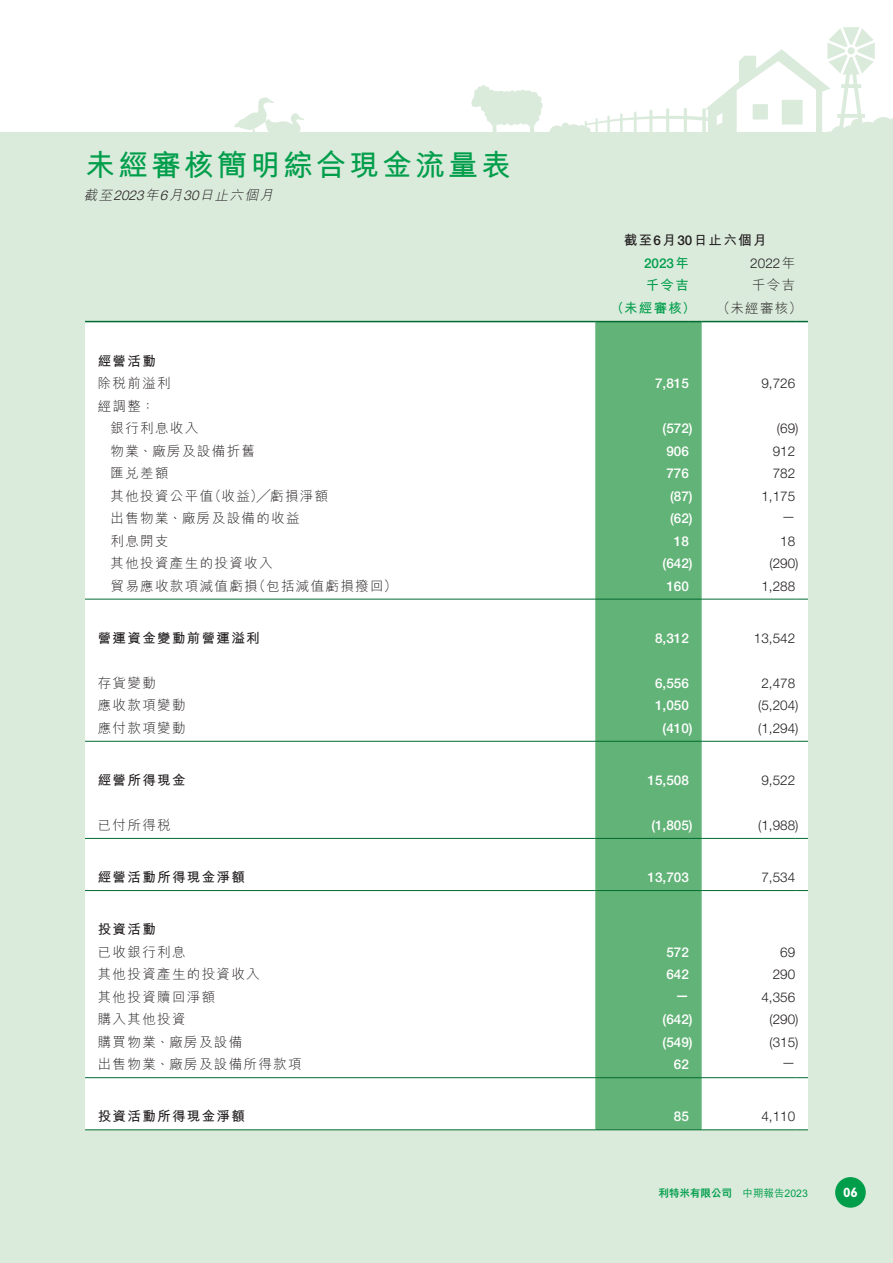
<style>
.page{position:relative;width:893px;height:1263px;background:#fff}
.page>*{position:absolute;margin:0;border:0;box-sizing:border-box;transform-origin:0 0}
.t1{font:700 30px "M Hei HK";letter-spacing:.1em;color:#009e4b}
.t2{font:300 13.5px/22.5px "M Hei HK";letter-spacing:.1em;color:#231f20}
.t3{font:300 13.5px "Helvetica Neue LT Std";color:#231f20}
.t4{font:500 13.5px "Helvetica Neue LT Std";color:#fff}
.t5{font:700 13.5px "M Hei HK";letter-spacing:.1em;color:#231f20}
.t6{font:italic 300 13.5px "M Hei HK";color:#231f20}
.t7{font:700 13.5px "M Hei HK";letter-spacing:.1em;color:#009e4b}
.t8{font:500 13.5px "Helvetica Neue LT Std";color:#009e4b}
.t9{font:700 13.5px "Gill Sans Std";color:#fff}
.t10{font:500 10.5px "M Hei HK";color:#009e4b}
.s1{font-family:"Helvetica Neue LT Std"}
.s2{font-family:"Helvetica Neue LT Std";font-weight:500}
.s3{font-family:"M Hei HK";font-weight:700}
.s4{font-family:"M Hei HK"}
.s5{font-weight:800}
</style>
<div class="page">
<div style="left:0;top:132px;width:893px;height:1131px;background:#daeadb"></div>
<svg style="left:471px;top:27px;width:422px;height:105px"></svg>
<svg style="left:234px;top:97px;width:70px;height:35px"></svg>
<div style="left:835px;top:1177px;width:31px;height:31px;background:#009e4b;border-radius:50%"></div>
<div style="left:85px;top:322px;width:723px;height:807px;background:#fff"></div>
<div style="left:595px;top:322px;width:107px;height:807px;background:#62b377"></div>
<hr style="left:85px;top:599px;width:510px;height:1px;background:#006b31">
<hr style="left:595px;top:599px;width:94px;height:1px;background:#006b31">
<svg style="left:689px;top:599px;width:13px;height:1px"></svg>
<hr style="left:702px;top:599px;width:93px;height:1px;background:#006b31">
<hr style="left:85px;top:741px;width:510px;height:1px;background:#006b31">
<hr style="left:595px;top:741px;width:94px;height:1px;background:#006b31">
<svg style="left:689px;top:741px;width:13px;height:1px"></svg>
<hr style="left:702px;top:741px;width:93px;height:1px;background:#006b31">
<hr style="left:85px;top:838px;width:510px;height:1px;background:#006b31">
<hr style="left:595px;top:838px;width:94px;height:1px;background:#006b31">
<svg style="left:689px;top:838px;width:13px;height:1px"></svg>
<hr style="left:702px;top:838px;width:93px;height:1px;background:#006b31">
<hr style="left:85px;top:890px;width:510px;height:1px;background:#006b31">
<hr style="left:595px;top:890px;width:94px;height:1px;background:#006b31">
<svg style="left:689px;top:890px;width:13px;height:1px"></svg>
<hr style="left:702px;top:890px;width:93px;height:1px;background:#006b31">
<hr style="left:85px;top:1077px;width:510px;height:1px;background:#006b31">
<hr style="left:85px;top:321px;width:510px;height:1px;background:#006b31">
<hr style="left:595px;top:321px;width:94px;height:1px;background:#006b31">
<svg style="left:689px;top:321px;width:13px;height:1px"></svg>
<hr style="left:702px;top:321px;width:93px;height:1px;background:#006b31">
<hr style="left:595px;top:1077px;width:94px;height:1px;background:#006b31">
<svg style="left:689px;top:1077px;width:13px;height:1px"></svg>
<hr style="left:702px;top:1077px;width:93px;height:1px;background:#006b31">
<svg style="left:795px;top:1077px;width:13px;height:1px"></svg>
<hr style="left:85px;top:1129px;width:510px;height:1px;background:#006b31">
<hr style="left:595px;top:1129px;width:94px;height:1px;background:#006b31">
<svg style="left:689px;top:1129px;width:13px;height:1px"></svg>
<hr style="left:702px;top:1129px;width:93px;height:1px;background:#006b31">
<svg style="left:795px;top:321px;width:13px;height:1px"></svg>
<svg style="left:795px;top:599px;width:13px;height:1px"></svg>
<svg style="left:795px;top:741px;width:13px;height:1px"></svg>
<svg style="left:795px;top:838px;width:13px;height:1px"></svg>
<svg style="left:795px;top:890px;width:13px;height:1px"></svg>
<svg style="left:795px;top:1129px;width:13px;height:1px"></svg>
<h1 class="t1" style="left:85px;top:143px;width:427px">未經審核簡明綜合現金流量表</h1>
<p class="t6" style="left:84px;top:188px;width:193px">截至<span class="s1">2023</span>年<span class="s1">6</span>月<span class="s1">30</span>日止六個月</p>
<p class="t5" style="left:624px;top:230px;width:144px">截至<span class="s2">6</span>月<span class="s2">30</span>日止六個月</p>
<p class="t8" style="left:644px;top:255px;width:46px">2023<span class="s3">年</span></p>
<p class="t3" style="left:750px;top:255px;width:46px">2022<span class="s4">年</span></p>
<p class="t7" style="left:646px;top:275px;width:45px">千令吉</p>
<p class="t2" style="left:752px;top:274px;width:45px">千令吉</p>
<p class="t7" style="left:611px;top:298px;width:87px">（未經審核）</p>
<p class="t2" style="left:717px;top:296px;width:87px">（未經審核）</p>
<p class="t5" style="left:98px;top:351px;width:60px">經營活動</p>
<p class="t2" style="left:98px;top:372px;width:74px">除稅前溢利</p>
<p class="t4" style="left:655px;top:375px;width:35px">7,815</p>
<p class="t3" style="left:761px;top:375px;width:35px">9,726</p>
<p class="t2" style="left:111px;top:394px;width:89px;text-indent:-13px">經調整：<br>銀行利息收入</p>
<p class="t4" style="left:663px;top:420px;width:32px">(572)</p>
<p class="t3" style="left:777px;top:420px;width:23px">(69)</p>
<p class="t2" style="left:111px;top:439px;width:146px">物業、廠房及設備折舊</p>
<p class="t4" style="left:666px;top:443px;width:24px">906</p>
<p class="t3" style="left:773px;top:443px;width:24px">912</p>
<p class="t2" style="left:111px;top:462px;width:60px">匯兌差額</p>
<p class="t4" style="left:666px;top:465px;width:24px">776</p>
<p class="t3" style="left:773px;top:465px;width:24px">782</p>
<p class="t2" style="left:111px;top:484px;width:219px">其他投資公平值（收益）╱虧損淨額</p>
<p class="t4" style="left:670px;top:488px;width:24px">(87)</p>
<p class="t3" style="left:761px;top:488px;width:35px">1,175</p>
<p class="t2" style="left:111px;top:507px;width:191px">出售物業、廠房及設備的收益</p>
<p class="t4" style="left:670px;top:510px;width:24px">(62)</p>
<p class="t3" style="left:782px;top:508px;width:15px">—</p>
<p class="t2" style="left:111px;top:529px;width:60px">利息開支</p>
<p class="t4" style="left:674px;top:533px;width:17px">18</p>
<p class="t3" style="left:780px;top:533px;width:17px">18</p>
<p class="t2" style="left:111px;top:552px;width:163px">其他投資產生的投資收入</p>
<p class="t4" style="left:663px;top:555px;width:32px">(642)</p>
<p class="t3" style="left:769px;top:555px;width:31px">(290)</p>
<p class="t2" style="left:111px;top:574px;width:288px">貿易應收款項減值虧損（包括減值虧損撥回）</p>
<p class="t4" style="left:666px;top:578px;width:24px">160</p>
<p class="t3" style="left:761px;top:578px;width:35px">1,288</p>
<p class="t5" style="left:98px;top:628px;width:163px">營運資金變動前營運溢利</p>
<p class="t4" style="left:655px;top:630px;width:35px">8,312</p>
<p class="t3" style="left:754px;top:630px;width:43px">13,542</p>
<p class="t2" style="left:98px;top:671px;width:60px">存貨變動</p>
<p class="t4" style="left:655px;top:675px;width:35px">6,556</p>
<p class="t3" style="left:761px;top:675px;width:35px">2,478</p>
<p class="t2" style="left:98px;top:694px;width:89px">應收款項變動</p>
<p class="t4" style="left:655px;top:697px;width:35px">1,050</p>
<p class="t3" style="left:758px;top:697px;width:42px">(5,204)</p>
<p class="t2" style="left:98px;top:716px;width:89px">應付款項變動</p>
<p class="t4" style="left:663px;top:720px;width:32px">(410)</p>
<p class="t3" style="left:758px;top:720px;width:42px">(1,294)</p>
<p class="t5" style="left:98px;top:770px;width:89px">經營所得現金</p>
<p class="t4" style="left:648px;top:772px;width:43px">15,508</p>
<p class="t3" style="left:761px;top:772px;width:35px">9,522</p>
<p class="t2" style="left:98px;top:813px;width:74px">已付所得稅</p>
<p class="t4" style="left:651px;top:817px;width:43px">(1,805)</p>
<p class="t3" style="left:758px;top:817px;width:42px">(1,988)</p>
<p class="t5" style="left:98px;top:867px;width:149px">經營活動所得現金淨額</p>
<p class="t4" style="left:648px;top:869px;width:43px">13,703</p>
<p class="t3" style="left:761px;top:869px;width:35px">7,534</p>
<p class="t5" style="left:98px;top:919px;width:60px">投資活動</p>
<p class="t2" style="left:98px;top:940px;width:89px">已收銀行利息</p>
<p class="t4" style="left:666px;top:944px;width:24px">572</p>
<p class="t3" style="left:780px;top:944px;width:17px">69</p>
<p class="t2" style="left:98px;top:963px;width:163px">其他投資產生的投資收入</p>
<p class="t4" style="left:666px;top:966px;width:24px">642</p>
<p class="t3" style="left:773px;top:966px;width:24px">290</p>
<p class="t2" style="left:98px;top:985px;width:119px">其他投資贖回淨額</p>
<p class="t4" style="left:675px;top:987px;width:15px">—</p>
<p class="t3" style="left:761px;top:989px;width:35px">4,356</p>
<p class="t2" style="left:98px;top:1008px;width:89px">購入其他投資</p>
<p class="t4" style="left:663px;top:1011px;width:32px">(642)</p>
<p class="t3" style="left:769px;top:1011px;width:31px">(290)</p>
<p class="t2" style="left:98px;top:1030px;width:146px">購買物業、廠房及設備</p>
<p class="t4" style="left:663px;top:1034px;width:32px">(549)</p>
<p class="t3" style="left:769px;top:1034px;width:31px">(315)</p>
<p class="t2" style="left:98px;top:1053px;width:205px">出售物業、廠房及設備所得款項</p>
<p class="t4" style="left:674px;top:1056px;width:17px">62</p>
<p class="t3" style="left:782px;top:1054px;width:15px">—</p>
<p class="t5" style="left:98px;top:1107px;width:149px">投資活動所得現金淨額</p>
<p class="t4" style="left:674px;top:1108px;width:17px">85</p>
<p class="t3" style="left:761px;top:1108px;width:35px">4,110</p>
<p class="t10" style="left:659px;top:1186px;width:151px"><span class="s5">利特米有限公司</span> 中期報告2023</p>
<p class="t9" style="left:843px;top:1184px;width:16px">06</p>
</div>
